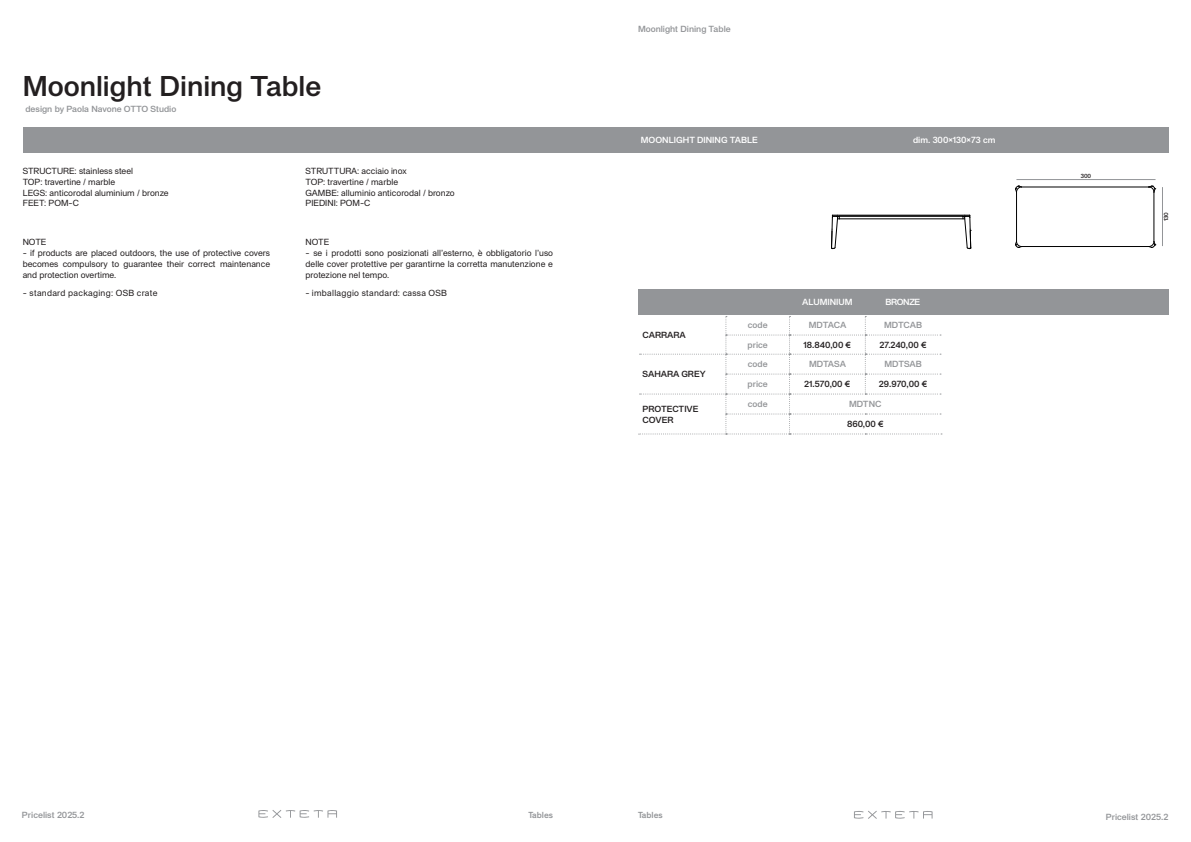
<style>
.page{position:relative;width:1191px;height:842px;background:#fff}
.page>*{position:absolute;margin:0;border:0;box-sizing:border-box;transform-origin:0 0}
.t1{font:500 29px "Syndicat Grotesk";color:#231f20}
.t2{font:9px/10.8px "Syndicat Grotesk";color:#231f20;text-align:justify}
.t3{font:500 9px "Syndicat Grotesk";color:#939598}
.t4{font:500 9px/10.8px "Syndicat Grotesk";color:#231f20}
.t5{font:9px "Syndicat Grotesk";letter-spacing:.03em;color:#231f20}
.t6{font:500 9px "Syndicat Grotesk";color:#fff}
.t7{font:500 9px "Theinhardt";color:#939598}
.t8{font:500 6px "Syndicat Grotesk";color:#231f20}
</style>
<div class="page">
<svg style="left:854px;top:811px;width:78px;height:8px"></svg>
<svg style="left:258px;top:810px;width:79px;height:8px"></svg>
<div style="left:23px;top:127px;width:1145px;height:26px;background:#939598"></div>
<div style="left:638px;top:289px;width:530px;height:26px;background:#939598"></div>
<svg style="left:638px;top:316px;width:304px;height:118px"></svg>
<svg style="left:1015px;top:179px;width:142px;height:69px"></svg>
<hr style="left:1162px;top:187px;width:1px;height:59px;background:#939598">
<hr style="left:1016px;top:179px;width:139px;height:1px;background:#939598">
<svg style="left:831px;top:214px;width:141px;height:36px"></svg>
<p class="t1" style="left:23px;top:70px;width:300px">Moonlight Dining Table</p>
<p class="t3" style="left:25px;top:104px;width:152px">design by Paola Navone OTTO Studio</p>
<p class="t2" style="left:23px;top:166px;width:112px">STRUCTURE: stainless steel</p>
<p class="t2" style="left:23px;top:177px;width:94px">TOP: travertine / marble</p>
<p class="t2" style="left:23px;top:187px;width:148px">LEGS: anticorodal aluminium / bronze</p>
<p class="t2" style="left:23px;top:198px;width:58px">FEET: POM-C</p>
<p class="t2" style="left:23px;top:237px;width:25px">NOTE</p>
<p class="t2" style="left:23px;top:248px;width:249px">- if products are placed outdoors, the use of protective covers becomes compulsory to guarantee their correct maintenance and protection overtime.</p>
<p class="t2" style="left:305px;top:166px;width:103px">STRUTTURA: acciaio inox</p>
<p class="t2" style="left:305px;top:177px;width:94px">TOP: travertine / marble</p>
<p class="t2" style="left:305px;top:187px;width:151px">GAMBE: alluminio anticorodal / bronzo</p>
<p class="t2" style="left:305px;top:198px;width:67px">PIEDINI: POM-C</p>
<p class="t2" style="left:305px;top:237px;width:25px">NOTE</p>
<p class="t2" style="left:305px;top:248px;width:249px">- se i prodotti sono posizionati all’esterno, è obbligatorio l’uso delle cover protettive per garantirne la corretta manutenzione e protezione nel tempo.</p>
<p class="t5" style="left:23px;top:288px;width:136px">- standard packaging: OSB crate</p>
<p class="t5" style="left:305px;top:288px;width:143px">- imballaggio standard: cassa OSB</p>
<p class="t3" style="left:638px;top:24px;width:94px">Moonlight Dining Table</p>
<p class="t6" style="left:641px;top:135px;width:119px">MOONLIGHT DINING TABLE</p>
<p class="t6" style="left:913px;top:135px;width:84px">dim. 300×130×73 cm</p>
<p class="t6" style="left:802px;top:297px;width:52px">ALUMINIUM</p>
<p class="t6" style="left:885px;top:297px;width:36px">BRONZE</p>
<p class="t4" style="left:642px;top:330px;width:45px">CARRARA</p>
<p class="t4" style="left:642px;top:369px;width:65px">SAHARA GREY</p>
<p class="t4" style="left:642px;top:404px;width:58px">PROTECTIVE<br>COVER</p>
<p class="t3" style="left:748px;top:320px;width:21px">code</p>
<p class="t3" style="left:809px;top:320px;width:39px">MDTACA</p>
<p class="t3" style="left:884px;top:320px;width:39px">MDTCAB</p>
<p class="t3" style="left:747px;top:340px;width:22px">price</p>
<p class="t4" style="left:803px;top:340px;width:49px">18.840,00 €</p>
<p class="t4" style="left:879px;top:340px;width:48px">27.240,00 €</p>
<p class="t3" style="left:747px;top:379px;width:22px">price</p>
<p class="t4" style="left:804px;top:379px;width:48px">21.570,00 €</p>
<p class="t4" style="left:879px;top:379px;width:50px">29.970,00 €</p>
<p class="t4" style="left:847px;top:419px;width:38px">860,00 €</p>
<p class="t3" style="left:748px;top:359px;width:21px">code</p>
<p class="t3" style="left:809px;top:359px;width:38px">MDTASA</p>
<p class="t3" style="left:884px;top:359px;width:39px">MDTSAB</p>
<p class="t3" style="left:748px;top:399px;width:21px">code</p>
<p class="t3" style="left:849px;top:399px;width:34px">MDTNC</p>
<p class="t8" style="left:1080px;top:172px;width:12px">300</p>
<p class="t8" style="left:1162px;top:221px;width:11px;rotate:-90deg">130</p>
<p class="t7" style="left:528px;top:809px;width:26px">Tables</p>
<p class="t7" style="left:638px;top:809px;width:26px">Tables</p>
<p class="t3" style="left:22px;top:810px;width:64px">Pricelist 2025.2</p>
<p class="t3" style="left:1105px;top:811px;width:64px">Pricelist 2025.2</p>
</div>
